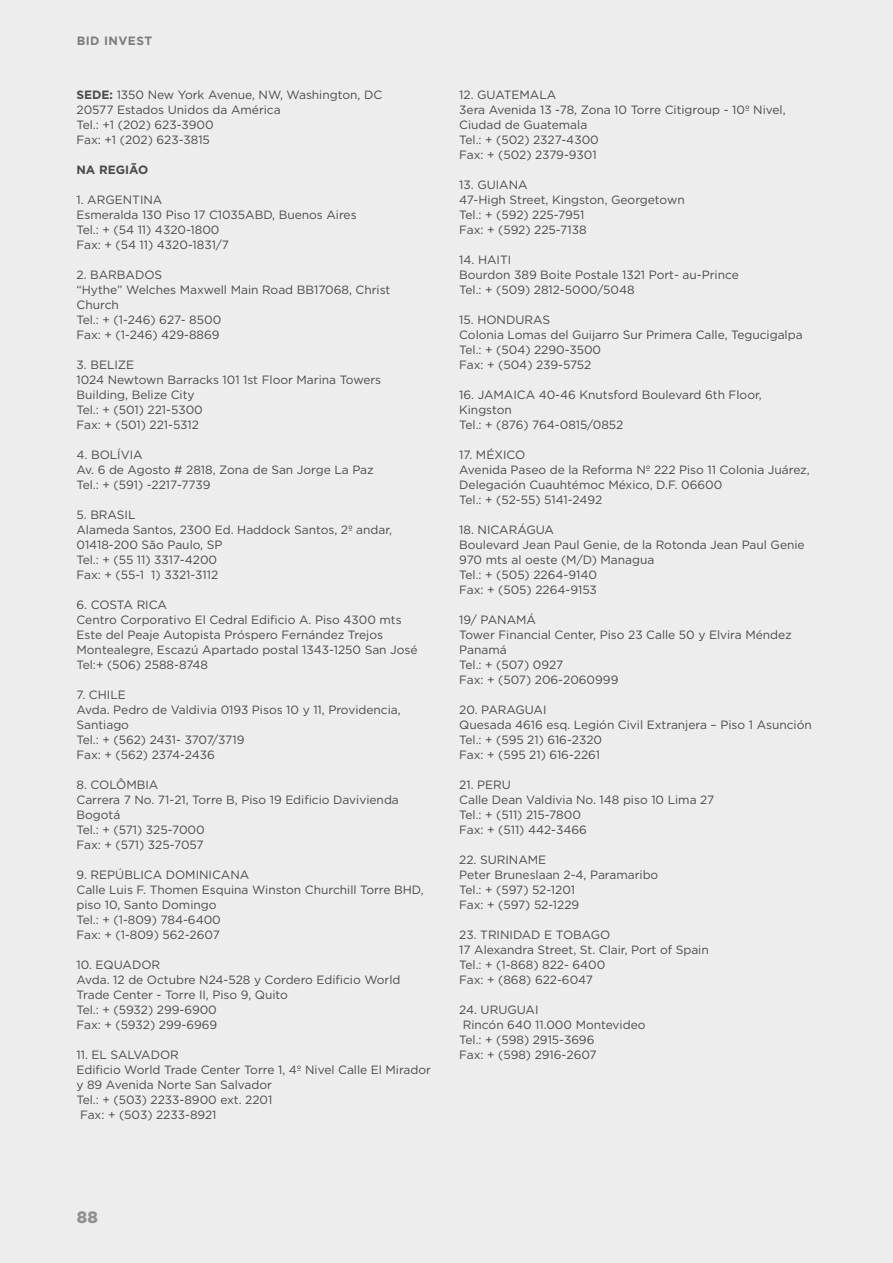
<style>
.page{position:relative;width:893px;height:1263px;background:#fff}
.page>*{position:absolute;margin:0;border:0;box-sizing:border-box;transform-origin:0 0}
.t1{font:900 16.5px "Gotham";color:#9d9d9c}
.t2{font:12px/15px "Gotham";color:#4a4a49}
.t3{font:700 12px "Gotham";letter-spacing:.04em;color:#878787}
.t4{font:700 12px "Gotham";color:#4a4a49}
.s1{font-weight:700}
</style>
<div class="page">
<div style="left:0;top:0;width:892px;height:1263px;background:#ededed"></div>
<p class="t3" style="left:77px;top:34px;width:77px">BID INVEST</p>
<p class="t2" style="left:77px;top:87px;width:307px"><span class="s1">SEDE:</span> 1350 New York Avenue, NW, Washington, DC<br>20577 Estados Unidos da América<br>Tel.: +1 (202) 623-3900<br>Fax: +1 (202) 623-3815</p>
<p class="t4" style="left:77px;top:162px;width:73px">NA REGIÃO</p>
<p class="t2" style="left:77px;top:192px;width:282px">1. ARGENTINA<br>Esmeralda 130 Piso 17 C1035ABD, Buenos Aires<br>Tel.: + (54 11) 4320-1800<br>Fax: + (54 11) 4320-1831/7</p>
<p class="t2" style="left:77px;top:267px;width:315px">2. BARBADOS<br>“Hythe” Welches Maxwell Main Road BB17068, Christ<br>Church<br>Tel.: + (1-246) 627- 8500<br>Fax: + (1-246) 429-8869</p>
<p class="t2" style="left:77px;top:357px;width:306px">3. BELIZE<br>1024 Newtown Barracks 101 1st Floor Marina Towers<br>Building, Belize City<br>Tel.: + (501) 221-5300<br>Fax: + (501) 221-5312</p>
<p class="t2" style="left:77px;top:447px;width:299px">4. BOLÍVIA<br>Av. 6 de Agosto # 2818, Zona de San Jorge La Paz<br>Tel.: + (591) -2217-7739</p>
<p class="t2" style="left:77px;top:507px;width:317px">5. BRASIL<br>Alameda Santos, 2300 Ed. Haddock Santos, 2º andar,<br>01418-200 São Paulo, SP<br>Tel.: + (55 11) 3317-4200<br>Fax: + (55-1 1) 3321-3112</p>
<p class="t2" style="left:77px;top:597px;width:343px">6. COSTA RICA<br>Centro Corporativo El Cedral Edificio A. Piso 4300 mts Este del Peaje Autopista Próspero Fernández Trejos Montealegre, Escazú Apartado postal 1343-1250 San José Tel:+ (506) 2588-8748</p>
<p class="t2" style="left:77px;top:687px;width:326px">7. CHILE<br>Avda. Pedro de Valdivia 0193 Pisos 10 y 11, Providencia,<br>Santiago<br>Tel.: + (562) 2431- 3707/3719<br>Fax: + (562) 2374-2436</p>
<p class="t2" style="left:77px;top:777px;width:324px">8. COLÔMBIA<br>Carrera 7 No. 71-21, Torre B, Piso 19 Edificio Davivienda<br>Bogotá<br>Tel.: + (571) 325-7000<br>Fax: + (571) 325-7057</p>
<p class="t2" style="left:77px;top:867px;width:349px">9. REPÚBLICA DOMINICANA<br>Calle Luis F. Thomen Esquina Winston Churchill Torre BHD, piso 10, Santo Domingo<br>Tel.: + (1-809) 784-6400<br>Fax: + (1-809) 562-2607</p>
<p class="t2" style="left:77px;top:957px;width:325px">10. EQUADOR<br>Avda. 12 de Octubre N24-528 y Cordero Edificio World<br>Trade Center - Torre II, Piso 9, Quito<br>Tel.: + (5932) 299-6900<br>Fax: + (5932) 299-6969</p>
<p class="t2" style="left:77px;top:1047px;width:356px">11. EL SALVADOR<br>Edificio World Trade Center Torre 1, 4º Nivel Calle El Mirador y 89 Avenida Norte San Salvador<br>Tel.: + (503) 2233-8900 ext. 2201<br>Fax: + (503) 2233-8921</p>
<p class="t2" style="left:459px;top:87px;width:328px">12. GUATEMALA<br>3era Avenida 13 -78, Zona 10 Torre Citigroup - 10º Nivel,<br>Ciudad de Guatemala<br>Tel.: + (502) 2327-4300<br>Fax: + (502) 2379-9301</p>
<p class="t2" style="left:459px;top:177px;width:227px">13. GUIANA<br>47-High Street, Kingston, Georgetown<br>Tel.: + (592) 225-7951<br>Fax: + (592) 225-7138</p>
<p class="t2" style="left:459px;top:252px;width:281px">14. HAITI<br>Bourdon 389 Boite Postale 1321 Port- au-Prince<br>Tel.: + (509) 2812-5000/5048</p>
<p class="t2" style="left:459px;top:312px;width:345px">15. HONDURAS<br>Colonia Lomas del Guijarro Sur Primera Calle, Tegucigalpa<br>Tel.: + (504) 2290-3500<br>Fax: + (504) 239-5752</p>
<p class="t2" style="left:459px;top:387px;width:304px">16. JAMAICA 40-46 Knutsford Boulevard 6th Floor,<br>Kingston<br>Tel.: + (876) 764-0815/0852</p>
<p class="t2" style="left:459px;top:447px;width:352px">17. MÉXICO<br>Avenida Paseo de la Reforma Nº 222 Piso 11 Colonia Juárez, Delegación Cuauhtémoc México, D.F. 06600<br>Tel.: + (52-55) 5141-2492</p>
<p class="t2" style="left:459px;top:522px;width:347px">18. NICARÁGUA<br>Boulevard Jean Paul Genie, de la Rotonda Jean Paul Genie<br>970 mts al oeste (M/D) Managua<br>Tel.: + (505) 2264-9140<br>Fax: + (505) 2264-9153</p>
<p class="t2" style="left:459px;top:612px;width:334px">19/ PANAMÁ<br>Tower Financial Center, Piso 23 Calle 50 y Elvira Méndez<br>Panamá<br>Tel.: + (507) 0927<br>Fax: + (507) 206-2060999</p>
<p class="t2" style="left:459px;top:702px;width:354px">20. PARAGUAI<br>Quesada 4616 esq. Legión Civil Extranjera – Piso 1 Asunción<br>Tel.: + (595 21) 616-2320<br>Fax: + (595 21) 616-2261</p>
<p class="t2" style="left:459px;top:777px;width:257px">21. PERU<br>Calle Dean Valdivia No. 148 piso 10 Lima 27<br>Tel.: + (511) 215-7800<br>Fax: + (511) 442-3466</p>
<p class="t2" style="left:459px;top:852px;width:201px">22. SURINAME<br>Peter Bruneslaan 2-4, Paramaribo<br>Tel.: + (597) 52-1201<br>Fax: + (597) 52-1229</p>
<p class="t2" style="left:459px;top:927px;width:251px">23. TRINIDAD E TOBAGO<br>17 Alexandra Street, St. Clair, Port of Spain<br>Tel.: + (1-868) 822- 6400<br>Fax: + (868) 622-6047</p>
<p class="t2" style="left:459px;top:1002px;width:188px">24. URUGUAI<br>Rincón 640 11.000 Montevideo<br>Tel.: + (598) 2915-3696<br>Fax: + (598) 2916-2607</p>
<h1 class="t1" style="left:77px;top:1206px;width:23px">88</h1>
</div>
